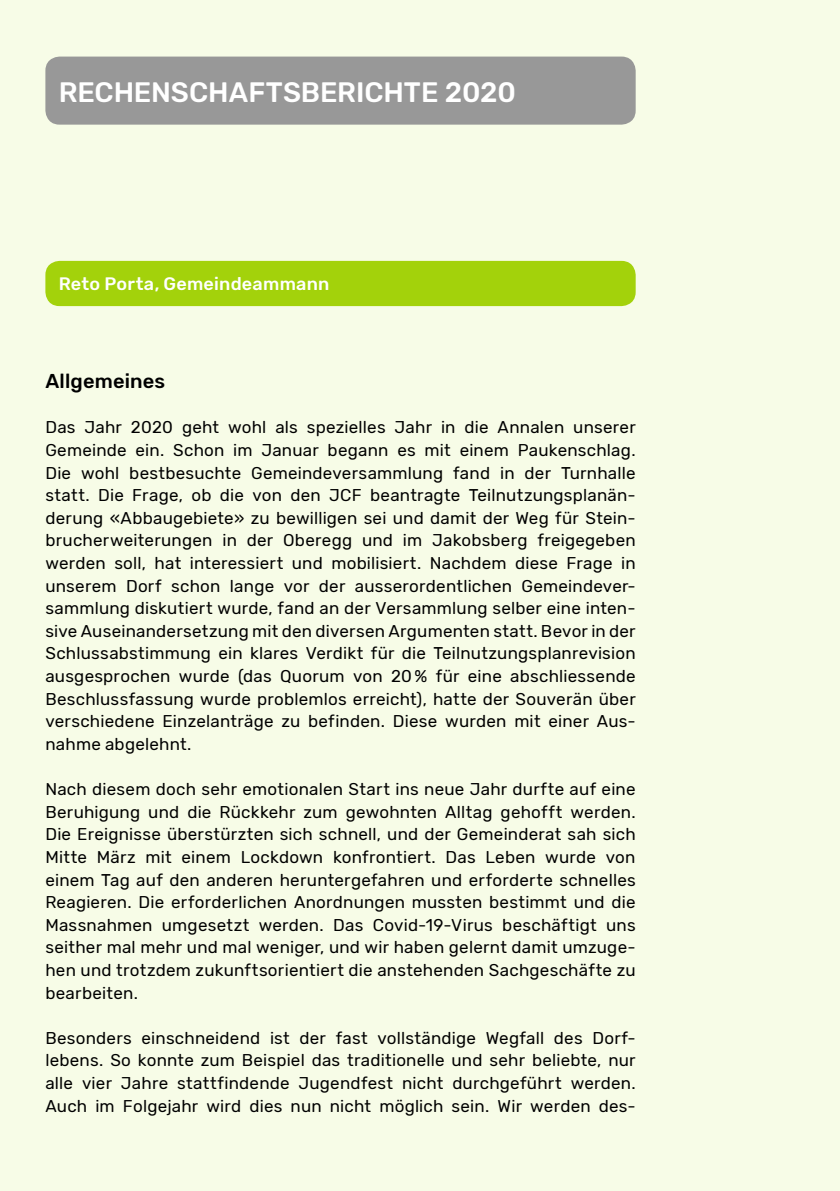
<style>
.page{position:relative;width:840px;height:1191px;background:#fff}
.page>*{position:absolute;margin:0;border:0;box-sizing:border-box;transform-origin:0 0}
.t1{font:500 28px "Rubik";letter-spacing:-.005em;color:#fff}
.t2{font:500 20px "Rubik";letter-spacing:.01em;color:#000}
.t3{font:500 18px "Rubik";letter-spacing:.01em;color:#fff}
.t4{font:17px/22.6px "Rubik";letter-spacing:.015em;color:#000;text-align:justify}
</style>
<div class="page">
<div style="left:0;top:0;width:839px;height:1191px;background:#f7fce7"></div>
<div style="left:45px;top:57px;width:590px;height:68px;background:#989898;border-radius:14px"></div>
<div style="left:45px;top:261px;width:590px;height:45px;background:#a3d20b;border-radius:14px"></div>
<h1 class="t1" style="left:59px;top:76px;width:458px">RECHENSCHAFTSBERICHTE 2020</h1>
<p class="t3" style="left:59px;top:274px;width:272px">Reto Porta, Gemeindeammann</p>
<p class="t2" style="left:45px;top:370px;width:121px">Allgemeines</p>
<p class="t4" style="left:45px;top:417px;width:591px">Das Jahr 2020 geht wohl als spezielles Jahr in die Annalen unserer Gemeinde ein. Schon im Januar begann es mit einem Paukenschlag.<br>Die wohl bestbesuchte Gemeindeversammlung fand in der Turnhalle statt. Die Frage, ob die von den JCF beantragte Teilnutzungsplanän&shy;derung «Abbaugebiete» zu bewilligen sei und damit der Weg für Stein&shy;brucherweiterungen in der Oberegg und im Jakobsberg freigegeben werden soll, hat interessiert und mobilisiert. Nachdem diese Frage in unserem Dorf schon lange vor der ausserordentlichen Gemeindever&shy;sammlung diskutiert wurde, fand an der Versammlung selber eine inten&shy;sive Auseinandersetzung mit den diversen Argumenten statt. Bevor in der Schlussabstimmung ein klares Verdikt für die Teilnutzungsplanrevision ausgesprochen wurde (das Quorum von 20 % für eine abschliessende Beschlussfassung wurde problemlos erreicht), hatte der Souverän über verschiedene Einzelanträge zu befinden. Diese wurden mit einer Aus&shy;nahme abgelehnt.</p>
<p class="t4" style="left:45px;top:778px;width:591px">Nach diesem doch sehr emotionalen Start ins neue Jahr durfte auf eine Beruhigung und die Rückkehr zum gewohnten Alltag gehofft werden.<br>Die Ereignisse überstürzten sich schnell, und der Gemeinderat sah sich Mitte März mit einem Lockdown konfrontiert. Das Leben wurde von einem Tag auf den anderen heruntergefahren und erforderte schnelles Reagieren. Die erforderlichen Anordnungen mussten bestimmt und die Massnahmen umgesetzt werden. Das Covid-19-Virus beschäftigt uns seither mal mehr und mal weniger, und wir haben gelernt damit umzuge&shy;hen und trotzdem zukunftsorientiert die anstehenden Sachgeschäfte zu bearbeiten.</p>
<p class="t4" style="left:45px;top:1027px;width:591px;text-align:left">Besonders einschneidend ist der fast vollständige Wegfall des Dorf-- lebens. So konnte zum Beispiel das traditionelle und sehr beliebte, nur alle vier Jahre stattfindende Jugendfest nicht durchgeführt werden.<br>Auch im Folgejahr wird dies nun nicht möglich sein. Wir werden des-</p>
</div>
